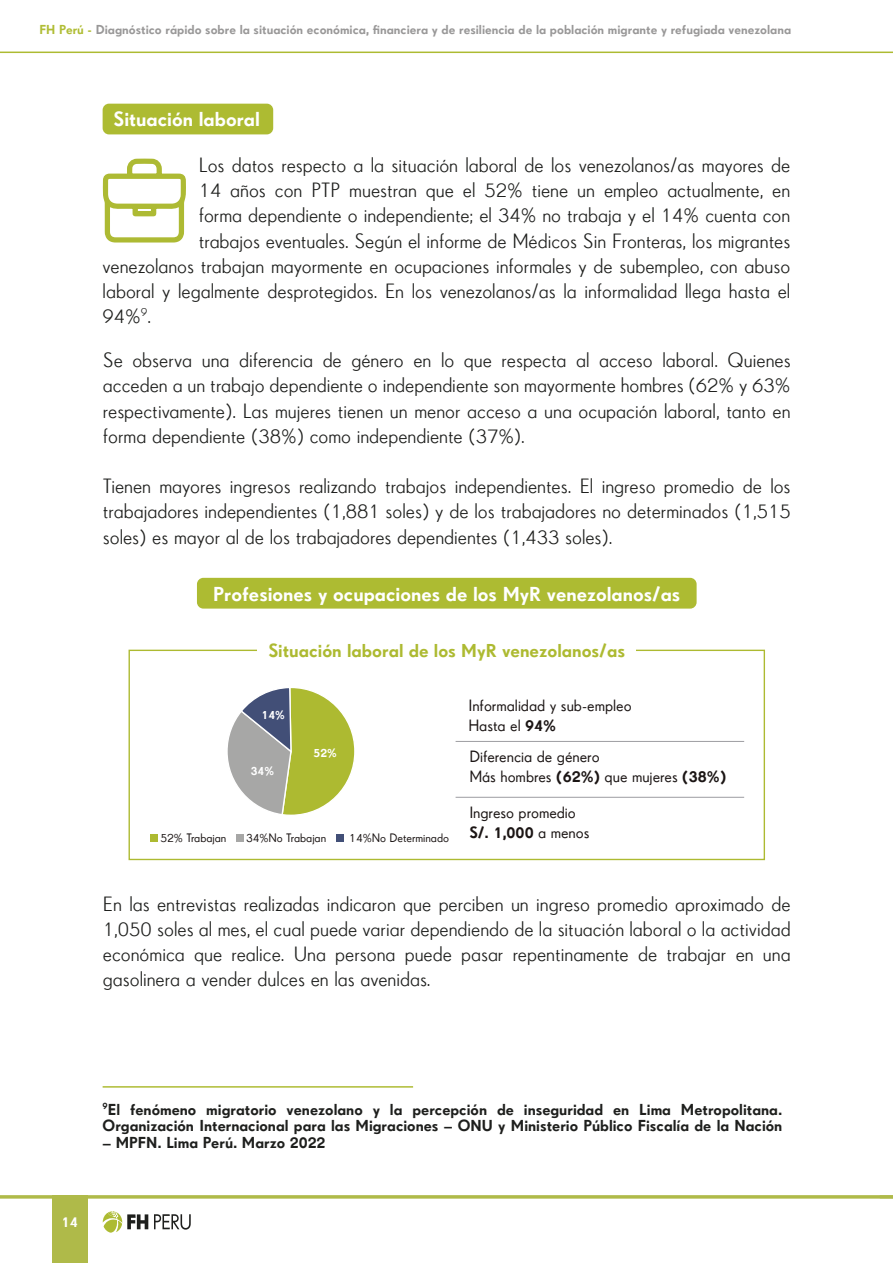
<style>
.page{position:relative;width:893px;height:1263px;background:#fff}
.page>*{position:absolute;margin:0;border:0;box-sizing:border-box;transform-origin:0 0}
.t1{font:21px/25.2px "Drescher Grotesk BTW01";color:#1e1f1d;text-align:justify}
.t2{font:600 21px "Drescher Grotesk BTW03";color:#fff}
.t3{font:600 19.35px "Drescher Grotesk BTW03";color:#adba31}
.t4{font:16.65px/20px "Drescher Grotesk BT";color:#1b1514}
.t5{font:600 16.65px "Drescher Grotesk BTW03";color:#1b1514}
.t6{font:600 16.5px/16.5px "Drescher Grotesk BTW03";color:#1e1f1d}
.t7{font:600 15px "Drescher Grotesk BTW03";color:#fff}
.t8{font:600 13.5px "Drescher Grotesk BTW03";color:#999898}
.t9{font:12.45px "Drescher Grotesk BT";color:#1b1514}
.t10{font:600 12.45px "Drescher Grotesk BTW03";color:#fff}
.s1{color:#b0bd35}
.s2{font-family:"Drescher Grotesk BTW03";font-weight:600}
.s3{font-family:"Drescher Grotesk BT";font-weight:400}
</style>
<div class="page">
<hr style="left:0;top:52px;width:893px;height:1px;background:#adbb32">
<div style="left:52px;top:1195px;width:36px;height:68px;background:#afba49"></div>
<hr style="left:0;top:1195px;width:893px;height:3px;background:#afba49">
<hr style="left:103px;top:1086px;width:310px;height:1px;background:#afbc35">
<div style="left:103px;top:104px;width:170px;height:30px;background:#adbb32;border-radius:6px"></div>
<div style="left:197px;top:578px;width:500px;height:31px;background:#adbb32;border-radius:6px"></div>
<svg style="left:102px;top:158px;width:84px;height:85px"></svg>
<svg style="left:128px;top:649px;width:637px;height:212px"></svg>
<div style="left:257px;top:635px;width:379px;height:32px;background:#fff"></div>
<svg style="left:226px;top:686px;width:130px;height:131px"></svg>
<hr style="left:456px;top:741px;width:288px;height:1px;background:#9d9da2">
<hr style="left:456px;top:797px;width:288px;height:1px;background:#9d9da2">
<div style="left:150px;top:835px;width:8px;height:7px;background:#adba31"></div>
<div style="left:237px;top:835px;width:7px;height:7px;background:#a7a7a6"></div>
<div style="left:336px;top:835px;width:8px;height:7px;background:#424f77"></div>
<svg style="left:154px;top:1214px;width:37px;height:15px"></svg>
<svg style="left:103px;top:1211px;width:45px;height:22px"></svg>
<p class="t8" style="left:39px;top:22px;width:753px"><span class="s1">FH Perú -</span> Diagnóstico rápido sobre la situación económica, financiera y de resiliencia de la población migrante y refugiada venezolana</p>
<p class="t2" style="left:114px;top:107px;width:148px">Situación laboral</p>
<p class="t1" style="left:199px;top:152px;width:593px">Los datos respecto a la situación laboral de los venezolanos/as mayores de</p>
<p class="t1" style="left:199px;top:177px;width:593px">14 años con PTP muestran que el 52% tiene un empleo actualmente, en</p>
<p class="t1" style="left:199px;top:202px;width:593px">forma dependiente o independiente; el 34% no trabaja y el 14% cuenta con</p>
<p class="t1" style="left:199px;top:228px;width:593px">trabajos eventuales. Según el informe de Médicos Sin Fronteras, los migrantes</p>
<p class="t1" style="left:103px;top:253px;width:689px">venezolanos trabajan mayormente en ocupaciones informales y de subempleo, con abuso</p>
<p class="t1" style="left:103px;top:278px;width:689px">laboral y legalmente desprotegidos. En los venezolanos/as la informalidad llega hasta el</p>
<p class="t1" style="left:103px;top:303px;width:50px">94%<sup>9</sup>.</p>
<p class="t1" style="left:103px;top:347px;width:689px">Se observa una diferencia de género en lo que respecta al acceso laboral. Quienes acceden a un trabajo dependiente o independiente son mayormente hombres (62% y 63% respectivamente). Las mujeres tienen un menor acceso a una ocupación laboral, tanto en forma dependiente (38%) como independiente (37%).</p>
<p class="t1" style="left:103px;top:473px;width:689px">Tienen mayores ingresos realizando trabajos independientes. El ingreso promedio de los trabajadores independientes (1,881 soles) y de los trabajadores no determinados (1,515 soles) es mayor al de los trabajadores dependientes (1,433 soles).</p>
<p class="t2" style="left:213px;top:582px;width:468px">Profesiones y ocupaciones de los MyR venezolanos/as</p>
<p class="t3" style="left:268px;top:639px;width:358px">Situación laboral de los MyR venezolanos/as</p>
<p class="t10" style="left:262px;top:708px;width:25px">14%</p>
<p class="t10" style="left:251px;top:764px;width:25px">34%</p>
<p class="t10" style="left:314px;top:746px;width:25px">52%</p>
<p class="t9" style="left:160px;top:831px;width:67px">52% Trabajan</p>
<p class="t9" style="left:246px;top:831px;width:82px">34%No Trabajan</p>
<p class="t9" style="left:349px;top:831px;width:101px">14%No Determinado</p>
<p class="t4" style="left:468px;top:695px;width:165px">Informalidad y sub-empleo<br>Hasta el <span class="s2">94%</span></p>
<p class="t4" style="left:469px;top:746px;width:258px">Diferencia de género<br>Más hombres <span class="s2">(62%)</span> que mujeres <span class="s2">(38%)</span></p>
<p class="t4" style="left:469px;top:803px;width:108px">Ingreso promedio</p>
<p class="t5" style="left:469px;top:823px;width:122px">S/. 1,000 <span class="s3">a menos</span></p>
<p class="t1" style="left:103px;top:891px;width:689px">En las entrevistas realizadas indicaron que perciben un ingreso promedio aproximado de 1,050 soles al mes, el cual puede variar dependiendo de la situación laboral o la actividad económica que realice. Una persona puede pasar repentinamente de trabajar en una gasolinera a vender dulces en las avenidas.</p>
<p class="t6" style="left:103px;top:1101px;width:681px"><sup>9</sup>El fenómeno migratorio venezolano y la percepción de inseguridad en Lima Metropolitana.<br>Organización Internacional para las Migraciones – ONU y Ministerio Público Fiscalía de la Nación</p>
<p class="t6" style="left:103px;top:1134px;width:224px">– MPFN. Lima Perú. Marzo 2022</p>
<p class="t7" style="left:62px;top:1213px;width:18px">14</p>
</div>
